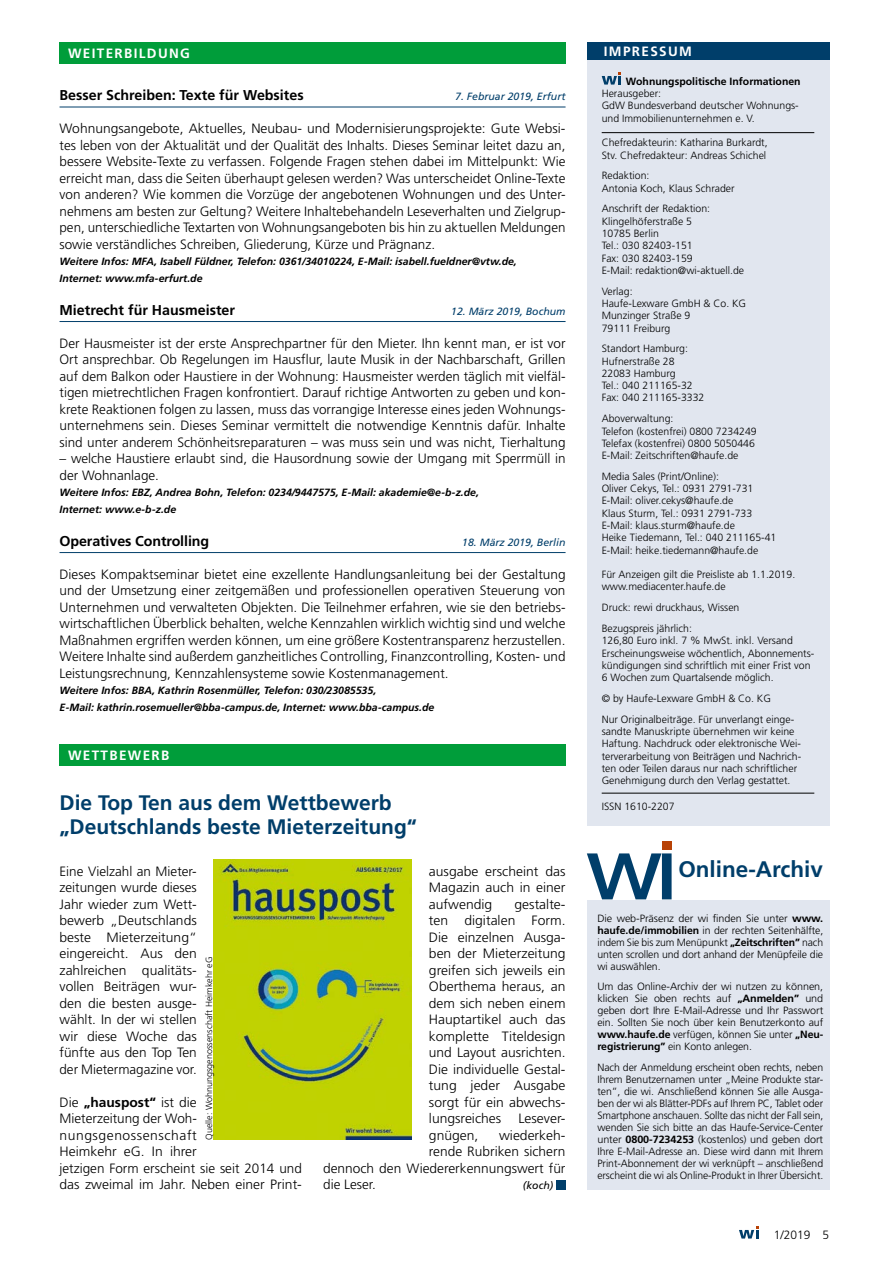
<style>
.page{position:relative;width:893px;height:1263px;background:#fff}
.page>*{position:absolute;margin:0;border:0;box-sizing:border-box;transform-origin:0 0}
.t1{font:700 22.5px "Frutiger";color:#003e6a}
.t2{font:700 21px/24px "Frutiger";color:#003e6a}
.t3{font:700 14.25px "Frutiger";color:#000}
.t4{font:300 13.5px/16.5px "Frutiger";color:#000;text-align:justify}
.t5{font:700 13.5px "Frutiger";letter-spacing:.1em;color:#fff}
.t6{font:300 12px "Frutiger";color:#000}
.t7{font:300 10.5px/12.3px "Frutiger";color:#000}
.t8{font:italic 700 10.5px/16.5px "Frutiger";color:#000}
.t9{font:italic 10.5px "Frutiger";color:#003e6a}
.t10{font:700 10.5px "Frutiger";color:#000}
.t11{font:italic 10.5px "Frutiger";color:#000}
.t12{font:300 9px "Frutiger";color:#000}
.s1{font-weight:700}
</style>
<div class="page">
<div style="left:60px;top:43px;width:506px;height:21px;background:#009d3a"></div>
<div style="left:60px;top:744px;width:506px;height:21px;background:#009d3a"></div>
<hr style="left:60px;top:107px;width:506px;height:1px;background:#003e6a">
<hr style="left:60px;top:321px;width:506px;height:1px;background:#003e6a">
<hr style="left:60px;top:552px;width:506px;height:1px;background:#003e6a">
<div style="left:587px;top:900px;width:242px;height:289px;background:#e1e6ef"></div>
<svg style="left:587px;top:853px;width:85px;height:46px"></svg>
<div style="left:662px;top:840px;width:10px;height:9px;background:#b84206"></div>
<div style="left:587px;top:43px;width:242px;height:783px;background:#e1e6ef"></div>
<div style="left:587px;top:43px;width:242px;height:17px;background:#003e6a"></div>
<svg style="left:602px;top:72px;width:19px;height:13px"></svg>
<hr style="left:602px;top:132px;width:212px;height:1px;background:#000">
<hr style="left:602px;top:793px;width:212px;height:1px;background:#000">
<div style="left:556px;top:1180px;width:10px;height:9px;background:#003e6a"></div>
<img style="left:214px;top:859px;width:198px;height:280px">
<svg style="left:739px;top:1226px;width:20px;height:12px"></svg>
<p class="t5" style="left:68px;top:46px;width:123px">WEITERBILDUNG</p>
<p class="t3" style="left:60px;top:87px;width:246px">Besser Schreiben: Texte für Websites</p>
<p class="t9" style="left:455px;top:91px;width:112px">7. Februar 2019, Erfurt</p>
<p class="t4" style="left:60px;top:121px;width:507px">Wohnungsangebote, Aktuelles, Neubau- und Modernisierungsprojekte: Gute Websi&shy;tes leben von der Aktualität und der Qualität des Inhalts. Dieses Seminar leitet dazu an, bessere Website-Texte zu verfassen. Folgende Fragen stehen dabei im Mittelpunkt: Wie erreicht man, dass die Seiten überhaupt gelesen werden? Was unterscheidet Online-Texte von anderen? Wie kommen die Vorzüge der angebotenen Wohnungen und des Unter&shy;nehmens am besten zur Geltung? Weitere Inhaltebehandeln Leseverhalten und Zielgrup&shy;pen, unterschiedliche Textarten von Wohnungsangeboten bis hin zu aktuellen Meldungen sowie verständliches Schreiben, Gliederung, Kürze und Prägnanz.</p>
<p class="t8" style="left:60px;top:253px;width:459px">Weitere Infos: MFA, Isabell Füldner, Telefon: 0361/34010224, E-Mail: isabell.fueldner@vtw.de,<br>Internet: www.mfa-erfurt.de</p>
<p class="t3" style="left:60px;top:301px;width:177px">Mietrecht für Hausmeister</p>
<p class="t9" style="left:451px;top:305px;width:116px">12. März 2019, Bochum</p>
<p class="t4" style="left:60px;top:335px;width:508px">Der Hausmeister ist der erste Ansprechpartner für den Mieter. Ihn kennt man, er ist vor Ort ansprechbar. Ob Regelungen im Hausflur, laute Musik in der Nachbarschaft, Grillen auf dem Balkon oder Haustiere in der Wohnung: Hausmeister werden täglich mit vielfäl&shy;tigen mietrechtlichen Fragen konfrontiert. Darauf richtige Antworten zu geben und kon&shy;krete Reaktionen folgen zu lassen, muss das vorrangige Interesse eines jeden Wohnungs&shy;unternehmens sein. Dieses Seminar vermittelt die notwendige Kenntnis dafür. Inhalte sind unter anderem Schönheitsreparaturen – was muss sein und was nicht, Tierhaltung</p>
<p class="t4" style="left:60px;top:451px;width:508px">– welche Haustiere erlaubt sind, die Hausordnung sowie der Umgang mit Sperrmüll in der Wohnanlage.</p>
<p class="t8" style="left:60px;top:484px;width:421px">Weitere Infos: EBZ, Andrea Bohn, Telefon: 0234/9447575, E-Mail: akademie@e-b-z.de,<br>Internet: www.e-b-z.de</p>
<p class="t3" style="left:60px;top:532px;width:151px">Operatives Controlling</p>
<p class="t9" style="left:462px;top:536px;width:105px">18. März 2019, Berlin</p>
<p class="t4" style="left:60px;top:566px;width:507px">Dieses Kompaktseminar bietet eine exzellente Handlungsanleitung bei der Gestaltung und der Umsetzung einer zeitgemäßen und professionellen operativen Steuerung von Unternehmen und verwalteten Objekten. Die Teilnehmer erfahren, wie sie den betriebs&shy;wirtschaftlichen Überblick behalten, welche Kennzahlen wirklich wichtig sind und welche Maßnahmen ergriffen werden können, um eine größere Kostentransparenz herzustellen.<br>Weitere Inhalte sind außerdem ganzheitliches Controlling, Finanzcontrolling, Kosten- und Leistungsrechnung, Kennzahlensysteme sowie Kostenmanagement.</p>
<p class="t8" style="left:60px;top:682px;width:376px">Weitere Infos: BBA, Kathrin Rosenmüller, Telefon: 030/23085535,<br>E-Mail: kathrin.rosemueller@bba-campus.de, Internet: www.bba-campus.de</p>
<p class="t5" style="left:68px;top:747px;width:103px">WETTBEWERB</p>
<h2 class="t2" style="left:60px;top:790px;width:359px">Die Top Ten aus dem Wettbewerb „Deutschlands beste Mieterzeitung“</h2>
<p class="t4" style="left:60px;top:863px;width:139px">Eine Vielzahl an Mieter&shy;zeitungen wurde dieses Jahr wieder zum Wett&shy;bewerb „Deutschlands beste Mieterzeitung“ eingereicht. Aus den zahlreichen qualitäts&shy;vollen Beiträgen wur&shy;den die besten ausge&shy;wählt. In der wi stellen wir diese Woche das fünfte aus den Top Ten der Mietermagazine vor.</p>
<p class="t4" style="left:60px;top:1094px;width:244px;text-align:left">Die <span class="s1">„hauspost“</span> ist die<br>Mieterzeitung der Woh&shy;nungsgenossenschaft<br>Heimkehr eG. In ihrer<br>jetzigen Form erscheint sie seit 2014 und das zweimal im Jahr. Neben einer Print-</p>
<p class="t12" style="left:204px;top:1140px;width:185px;rotate:-90deg">Quelle: Wohnungsgenossenschaft Heimkehr eG</p>
<p class="t4" style="left:429px;top:863px;width:138px">ausgabe erscheint das Magazin auch in einer aufwendig</p>
<p class="t4" style="left:429px;top:896px;width:138px;text-indent:86px">gestalte&shy;ten digitalen Form.<br>Die einzelnen Ausga&shy;ben der Mieterzeitung greifen sich jeweils ein Oberthema heraus, an dem sich neben einem Hauptartikel auch das komplette Titeldesign und Layout ausrichten.<br>Die individuelle Gestal&shy;tung jeder Ausgabe sorgt für ein abwechs&shy;lungsreiches</p>
<p class="t4" style="left:518px;top:1111px;width:49px">Lesever-</p>
<p class="t4" style="left:429px;top:1127px;width:51px">gnügen,</p>
<p class="t4" style="left:499px;top:1127px;width:68px">wiederkeh-</p>
<p class="t4" style="left:429px;top:1144px;width:138px">rende Rubriken sichern</p>
<p class="t4" style="left:323px;top:1160px;width:244px">dennoch den Wiedererkennungswert für</p>
<p class="t4" style="left:323px;top:1177px;width:54px">die Leser.</p>
<p class="t11" style="left:523px;top:1180px;width:32px">(koch)</p>
<p class="t5" style="left:604px;top:44px;width:90px">IMPRESSUM</p>
<p class="t10" style="left:626px;top:75px;width:176px">Wohnungspolitische Informationen</p>
<p class="t7" style="left:602px;top:88px;width:198px">Herausgeber:<br>GdW Bundesverband deutscher Wohnungs&shy;und Immobilienunternehmen e. V.</p>
<p class="t7" style="left:602px;top:137px;width:167px">Chefredakteurin: Katharina Burkardt,<br>Stv. Chefredakteur: Andreas Schichel</p>
<p class="t7" style="left:602px;top:170px;width:135px">Redaktion:<br>Antonia Koch, Klaus Schrader</p>
<p class="t7" style="left:602px;top:203px;width:144px">Anschrift der Redaktion:<br>Klingelhöferstraße 5<br>10785 Berlin<br>Tel.: 030 82403-151<br>Fax: 030 82403-159<br>E-Mail: redaktion@wi-aktuell.de</p>
<p class="t7" style="left:602px;top:285px;width:146px">Verlag:<br>Haufe-Lexware GmbH &amp; Co. KG<br>Munzinger Straße 9<br>79111 Freiburg</p>
<p class="t7" style="left:602px;top:343px;width:104px">Standort Hamburg:<br>Hufnerstraße 28<br>22083 Hamburg<br>Tel.: 040 211165-32<br>Fax: 040 211165-3332</p>
<p class="t7" style="left:602px;top:413px;width:157px">Aboverwaltung:<br>Telefon (kostenfrei) 0800 7234249<br>Telefax (kostenfrei) 0800 5050446<br>E-Mail: Zeitschriften@haufe.de</p>
<p class="t7" style="left:602px;top:470px;width:176px">Media Sales (Print/Online):<br>Oliver Cekys, Tel.: 0931 2791-731<br>E-Mail: oliver.cekys@haufe.de<br>Klaus Sturm, Tel.: 0931 2791-733<br>E-Mail: klaus.sturm@haufe.de<br>Heike Tiedemann, Tel.: 040 211165-41<br>E-Mail: heike.tiedemann@haufe.de</p>
<p class="t7" style="left:602px;top:569px;width:195px">Für Anzeigen gilt die Preisliste ab 1.1.2019. www.mediacenter.haufe.de</p>
<p class="t7" style="left:602px;top:597px;width:139px;line-height:20.9px">Druck: rewi druckhaus, Wissen<br>Bezugspreis jährlich:</p>
<p class="t7" style="left:602px;top:635px;width:214px">126,80 Euro inkl. 7 % MwSt. inkl. Versand Erscheinungsweise wöchentlich, Abonnements&shy;kündigungen sind schriftlich mit einer Frist von 6 Wochen zum Quartalsende möglich.</p>
<p class="t7" style="left:602px;top:688px;width:194px;line-height:20.9px">© by Haufe-Lexware GmbH &amp; Co. KG<br>Nur Originalbeiträge. Für unverlangt einge-</p>
<p class="t7" style="left:602px;top:725px;width:201px">sandte Manuskripte übernehmen wir keine Haftung. Nachdruck oder elektronische Wei&shy;terverarbeitung von Beiträgen und Nachrich&shy;ten oder Teilen daraus nur nach schriftlicher Genehmigung durch den Verlag gestattet.</p>
<p class="t7" style="left:602px;top:800px;width:74px">ISSN 1610-2207</p>
<h1 class="t1" style="left:678px;top:855px;width:146px">Online-Archiv</h1>
<p class="t7" style="left:597px;top:912px;width:227px;text-align:justify">Die web-Präsenz der wi finden Sie unter <span class="s1">www. haufe.de/immobilien</span> in der rechten Seitenhälfte, indem Sie bis zum Menüpunkt <span class="s1">„Zeitschriften”</span> nach unten scrollen und dort anhand der Menüpfeile die wi auswählen.</p>
<p class="t7" style="left:597px;top:981px;width:227px;text-align:justify">Um das Online-Archiv der wi nutzen zu können, klicken Sie oben rechts auf <span class="s1">„Anmelden”</span> und geben dort Ihre E-Mail-Adresse und Ihr Passwort ein. Sollten Sie noch über kein Benutzerkonto auf <span class="s1">www.haufe.de</span> verfügen, können Sie unter <span class="s1">„Neu&shy;registrierung”</span> ein Konto anlegen.</p>
<p class="t7" style="left:597px;top:1061px;width:227px;text-align:justify">Nach der Anmeldung erscheint oben rechts, neben Ihrem Benutzernamen unter „Meine Produkte star&shy;ten”, die wi. Anschließend können Sie alle Ausga&shy;ben der wi als Blätter-PDFs auf Ihrem PC, Tablet oder Smartphone anschauen. Sollte das nicht der Fall sein, wenden Sie sich bitte an das Haufe-Service-Center unter <span class="s1">0800-7234253</span> (kostenlos) und geben dort Ihre E-Mail-Adresse an. Diese wird dann mit Ihrem Print-Abonnement der wi verknüpft – anschließend erscheint die wi als Online-Produkt in Ihrer Übersicht.</p>
<p class="t6" style="left:774px;top:1227px;width:57px">1/2019 5</p>
</div>
